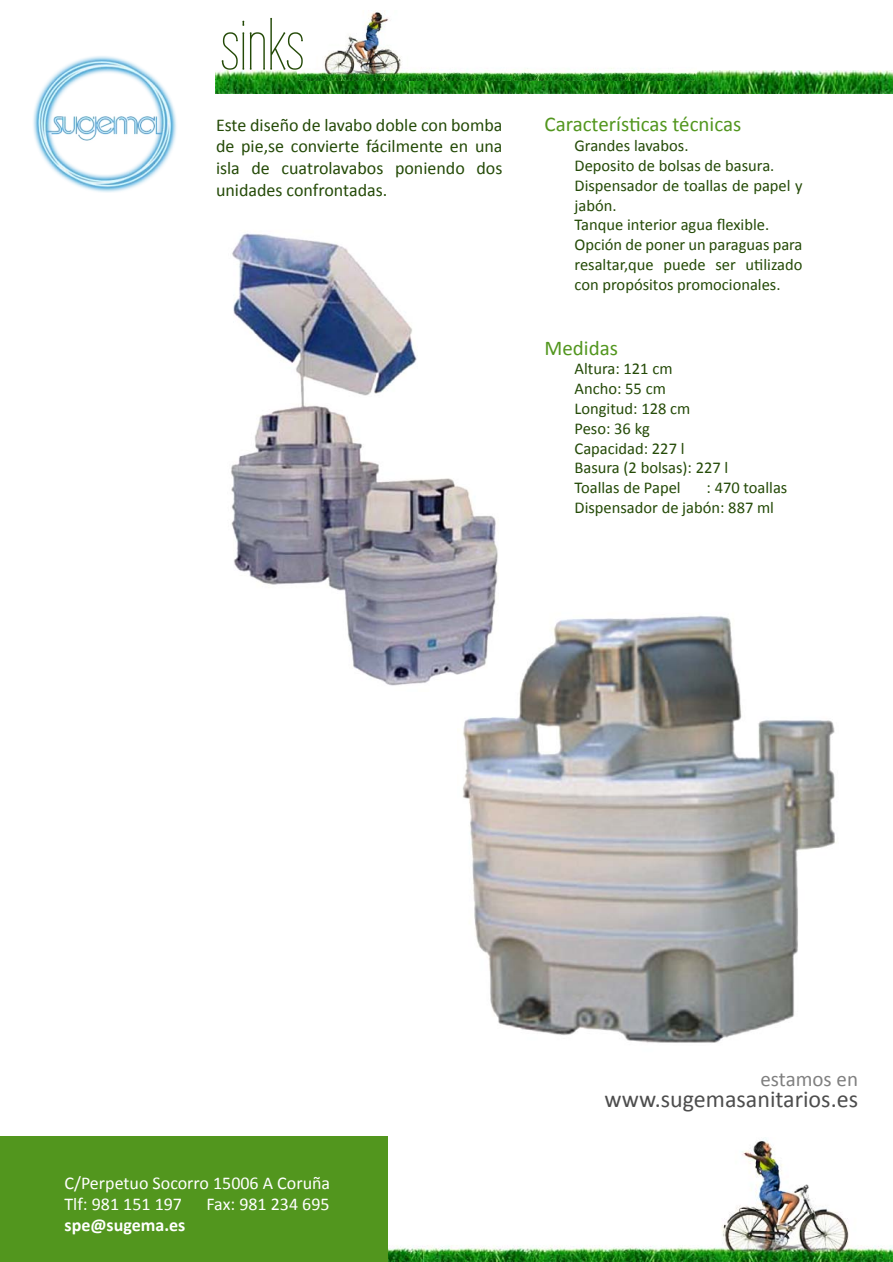
<style>
.page{position:relative;width:893px;height:1262px;background:#fff}
.page>*{position:absolute;margin:0;border:0;box-sizing:border-box;transform-origin:0 0}
.t1{font:72px "Wire One";color:#244a07}
.t2{font:24px "Calibri";color:#4d4d4d}
.t3{font:21px "Calibri";color:#52961e}
.t4{font:21px "Calibri";color:#808080}
.t5{font:18px/21.6px "Calibri";color:#244a07;text-align:justify}
.t6{font:18px/21px "Calibri";color:#fff}
.t7{font:700 18px "Calibri";color:#fff}
.t8{font:16.5px/19.8px "Calibri";color:#244a07}
</style>
<div class="page">
<img style="left:216px;top:71px;width:677px;height:22px">
<img style="left:387px;top:1137px;width:506px;height:125px">
<div style="left:0;top:1136px;width:387px;height:126px;background:#52961e"></div>
<img style="left:297px;top:10px;width:400px;height:71px">
<img style="left:33px;top:56px;width:144px;height:136px">
<img style="left:463px;top:615px;width:372px;height:428px">
<img style="left:231px;top:233px;width:287px;height:458px">
<h1 class="t1" style="left:220px;top:5px;width:86px">sinks</h1>
<p class="t5" style="left:216px;top:113px;width:288px">Este diseño de lavabo doble con bomba de pie,se convierte fácilmente en una isla de cuatrolavabos poniendo dos unidades confrontadas.</p>
<p class="t3" style="left:544px;top:111px;width:198px">Características técnicas</p>
<p class="t8" style="left:574px;top:135px;width:230px">Grandes lavabos.<br>Deposito de bolsas de basura.<br>Dispensador de toallas de papel y jabón.<br>Tanque interior agua flexible.<br>Opción de poner un paraguas para resaltar,que puede ser utilizado con propósitos promocionales.</p>
<p class="t3" style="left:544px;top:334px;width:75px">Medidas</p>
<p class="t8" style="left:574px;top:358px;width:155px">Altura: 121 cm<br>Ancho: 55 cm<br>Longitud: 128 cm<br>Peso: 36 kg<br>Capacidad: 227 l<br>Basura (2 bolsas): 227 l<br>Toallas de Papel</p>
<p class="t8" style="left:574px;top:477px;width:214px;text-indent:132px">: 470 toallas<br>Dispensador de jabón: 887 ml</p>
<p class="t6" style="left:64px;top:1171px;width:267px">C/Perpetuo Socorro 15006 A Coruña<br>Tlf: 981 151 197</p>
<p class="t6" style="left:206px;top:1192px;width:125px">Fax: 981 234 695</p>
<p class="t7" style="left:64px;top:1213px;width:122px">spe@sugema.es</p>
<p class="t4" style="left:760px;top:1066px;width:99px">estamos en</p>
<h2 class="t2" style="left:605px;top:1084px;width:255px">www.sugemasanitarios.es</h2>
</div>
